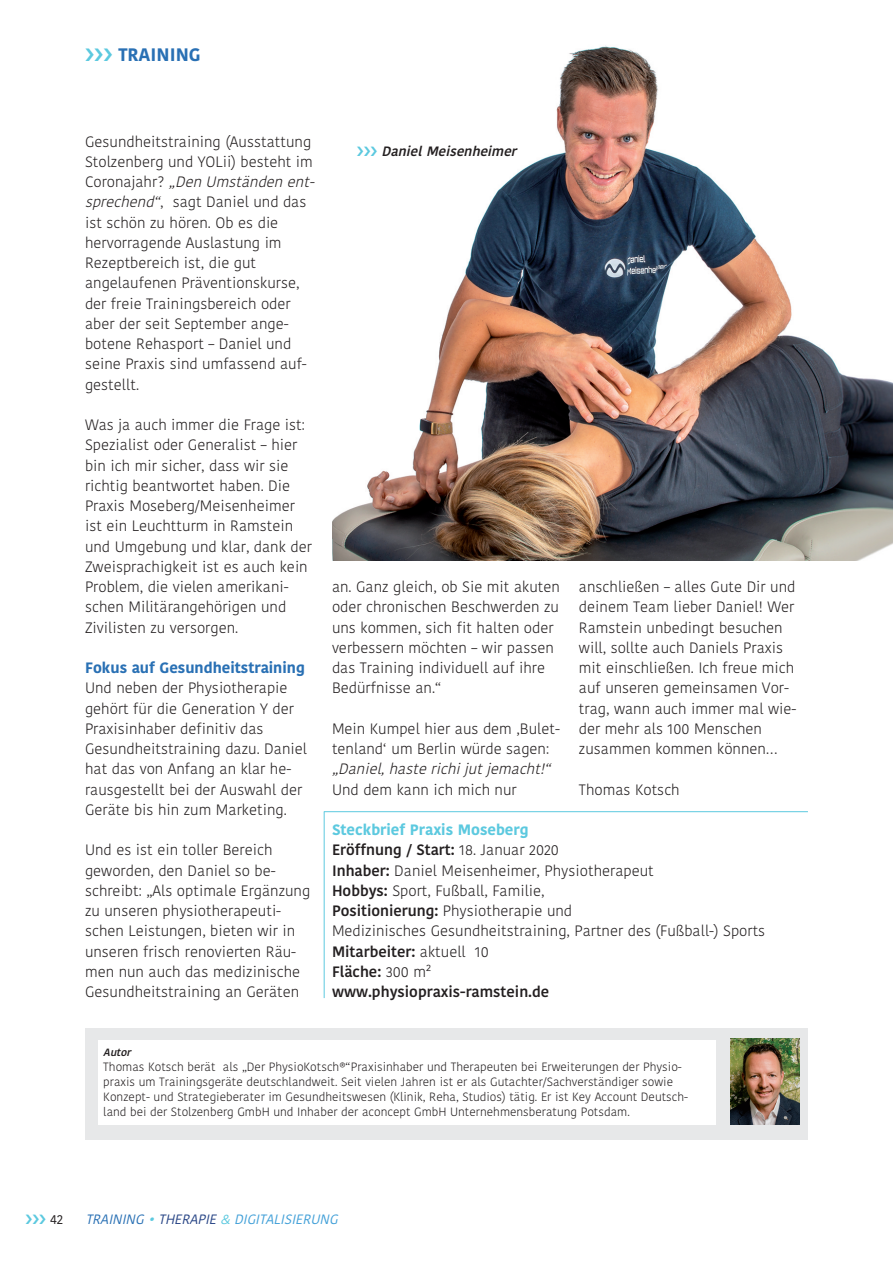
<style>
.page{position:relative;width:893px;height:1263px;background:#fff}
.page>*{position:absolute;margin:0;border:0;box-sizing:border-box;transform-origin:0 0}
.t1{font:700 18px "Kohinoor Telugu";color:#2970b4}
.t2{font:300 15px/20.2px "Kohinoor Telugu";color:#231f20}
.t3{font:italic 300 15px "Kohinoor Telugu";color:#231f20}
.t4{font:700 15px "Kohinoor Telugu";color:#2970b4}
.t5{font:italic 13.5px "Kohinoor Telugu";color:#42a0d8}
.t6{font:italic 600 13.5px "Kohinoor Telugu";color:#231f20}
.t7{font:13.5px "Kohinoor Telugu";color:#231f20}
.t8{font:300 12px/15px "Kohinoor Telugu";color:#231f20}
.t9{font:italic 600 10.5px "Kohinoor Telugu";color:#231f20}
.s1{font-style:italic}
.s2{font-weight:700;color:#5cc9df}
.s3{font-weight:600}
.s4{color:#2970b4}
.s5{color:#5cc9df}
.s6{color:#274485}
</style>
<div class="page">
<div style="left:85px;top:1028px;width:723px;height:111px;background:#e7e8e9"></div>
<div style="left:98px;top:1040px;width:617px;height:84px;background:#fff"></div>
<img style="left:730px;top:1039px;width:69px;height:85px">
<img style="left:332px;top:45px;width:560px;height:516px">
<hr style="left:324px;top:812px;width:1px;height:186px;background:#5cc9df">
<hr style="left:324px;top:811px;width:484px;height:1px;background:#5cc9df">
<svg style="left:357px;top:147px;width:20px;height:9px"></svg>
<p class="t1" style="left:118px;top:48px;width:84px">TRAINING</p>
<p class="t2" style="left:85px;top:132px;width:233px">Gesundheitstraining (Ausstattung<br>Stolzenberg und YOLii) besteht im<br>C o ro n aj a h r ? <span class="s1">„Den Umständen ent&shy;sprechend“</span>, sagt Daniel und das ist schön zu hören. Ob es die hervorragende Auslastung im<br>Rezeptbereich ist, die gut angelaufenen Präventionskurse, der freie Trainingsbereich oder aber der seit September ange&shy;botene Rehasport – Daniel und seine Praxis sind umfassend auf&shy;gestellt.</p>
<p class="t2" style="left:85px;top:416px;width:228px">Was ja auch immer die Frage ist:<br>Spezialist oder Generalist – hier bin ich mir sicher, dass wir sie richtig beantwortet haben. Die<br>Praxis Moseberg/Meisenheimer ist ein Leuchtturm in Ramstein und Umgebung und klar, dank der<br>Zweisprachigkeit ist es auch kein<br>Problem, die vielen amerikani&shy;schen Militärangehörigen und<br>Zivilisten zu versorgen.</p>
<p class="t4" style="left:85px;top:662px;width:221px">Fokus auf Gesundheitstraining</p>
<p class="t2" style="left:85px;top:679px;width:223px">Und neben der Physiotherapie gehört für die Generation Y der<br>Praxisinhaber definitiv das<br>Gesundheitstraining dazu. Daniel hat das von Anfang an klar he&shy;rausgestellt bei der Auswahl der<br>Geräte bis hin zum Marketing.</p>
<p class="t2" style="left:85px;top:841px;width:227px">Und es ist ein toller Bereich geworden, den Daniel so be&shy;schreibt: „Als optimale Ergänzung zu unseren physiotherapeuti&shy;schen Leistungen, bieten wir in unseren frisch renovierten Räu&shy;men nun auch das medizinische<br>Gesundheitstraining an Geräten</p>
<p class="t6" style="left:382px;top:146px;width:139px">Daniel Meisenheimer</p>
<p class="t2" style="left:332px;top:578px;width:230px">an. Ganz gleich, ob Sie mit akuten oder chronischen Beschwerden zu uns kommen, sich fit halten oder verbessern möchten – wir passen das Training individuell auf ihre<br>Bedürfnisse an.“</p>
<p class="t2" style="left:332px;top:719px;width:229px">Mein Kumpel hier aus dem ‚Bulet&shy;tenland‘ um Berlin würde sagen:</p>
<p class="t3" style="left:332px;top:763px;width:223px">„Daniel, haste richi jut jemacht!“</p>
<p class="t2" style="left:332px;top:780px;width:186px">Und dem kann ich mich nur</p>
<p class="t2" style="left:579px;top:578px;width:219px">anschließen – alles Gute Dir und deinem Team lieber Daniel! Wer<br>Ramstein unbedingt besuchen will, sollte auch Daniels Praxis mit einschließen. Ich freue mich auf unseren gemeinsamen Vor&shy;trag, wann auch immer mal wie&shy;der mehr als 100 Menschen zusammen kommen können…</p>
<p class="t2" style="left:579px;top:780px;width:102px">Thomas Kotsch</p>
<p class="t2" style="left:332px;top:821px;width:435px"><span class="s2">Steckbrief Praxis Moseberg<br></span><span class="s3">Eröffnung / Start:</span> 18. Januar 2020<br><span class="s3">Inhaber:</span> Daniel Meisenheimer, Physiotherapeut<br><span class="s3">Hobbys:</span> Sport, Fußball, Familie,<br><span class="s3">Positionierung:</span> Physiotherapie und<br>Medizinisches Gesundheitstraining, Partner des (Fußball-) Sports <span class="s3">Mitarbeiter:</span> aktuell 10<br><span class="s3">Fläche:</span> 300 m²<br><span class="s3">www.physiopraxis-ramstein.de</span></p>
<p class="t9" style="left:103px;top:1048px;width:31px">Autor</p>
<p class="t8" style="left:103px;top:1060px;width:586px">Thomas Kotsch berät als „Der PhysioKotsch®“Praxisinhaber und Therapeuten bei Erweiterungen der Physio&shy;praxis um Trainingsgeräte deutschlandweit. Seit vielen Jahren ist er als Gutachter/Sachverständiger sowie Konzept- und Strategieberater im Gesundheitswesen (Klinik, Reha, Studios) tätig. Er ist Key Account Deutsch&shy;land bei der Stolzenberg GmbH und Inhaber der aconcept GmbH Unternehmensberatung Potsdam.</p>
<p class="t7" style="left:50px;top:1214px;width:15px">42</p>
<p class="t5" style="left:86px;top:1214px;width:256px"><span class="s4">TRAINING</span> <span class="s5">•</span> <span class="s6">THERAPIE</span> <span class="s5">&amp;</span> DIGITALISIERUNG</p>
</div>
